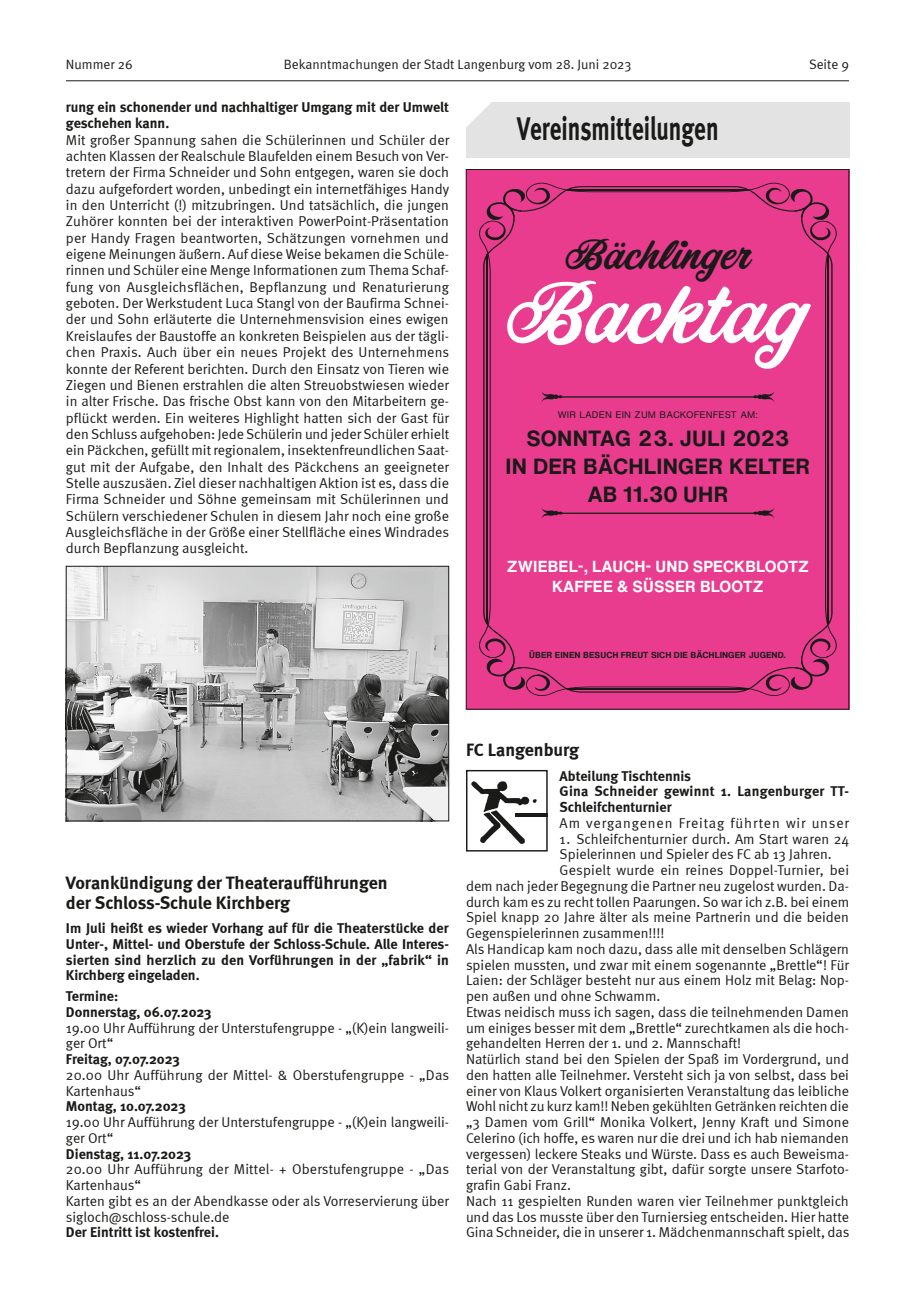
<style>
.page{position:relative;width:915px;height:1297px;background:#fff}
.page>*{position:absolute;margin:0;border:0;box-sizing:border-box;transform-origin:0 0}
.t1{font:78.6px "Corner Store JF";color:#fff}
.t2{font:38.4px "Corner Store JF";color:#1a1a18}
.t3{font:700 33px "Meta";color:#1a1a18;scale:.7 1}
.t4{font:700 21.6px/28px "Helvetica Now Text";letter-spacing:.01em;color:#1a1a18;text-align:center}
.t5{font:700 18px/19.5px "Meta";color:#1a1a18}
.t6{font:700 15.75px/20.4px "Helvetica Now Text";letter-spacing:.01em;color:#fff;text-align:center}
.t7{font:14.25px/16.4px "Meta Normal";color:#1a1a18}
.t8{font:700 14.25px/15.8px "Meta";color:#1a1a18}
.t9{font:14.25px "Meta Normal";letter-spacing:.06em;color:#1a1a18}
.t10{font:13.5px "Meta Normal";color:#1a1a18}
.t11{font:9.3px "Helvetica Now Text";letter-spacing:.01em;color:#1a1a18}
.t12{font:700 8.55px "Helvetica Now Text";letter-spacing:.01em;color:#1a1a18}
</style>
<div class="page">
<hr style="left:66px;top:80px;width:782px;height:1px;background:#1a1a18">
<img style="left:68px;top:568px;width:379px;height:251px">
<div style="left:66px;top:566px;width:383px;height:255px;border:1px solid #1a1a18"></div>
<div style="left:466px;top:102px;width:382px;height:55px;background:#e3e3e3"></div>
<svg style="left:466px;top:102px;width:25px;height:25px"></svg>
<div style="left:468px;top:171px;width:378px;height:536px;background:#e93c8f"></div>
<div style="left:479px;top:183px;width:357px;height:513px;background:#e93c8f"></div>
<svg style="left:471px;top:781px;width:65px;height:63px"></svg>
<hr style="left:514px;top:813px;width:33px;height:3px;background:#1a1a18">
<div style="left:466px;top:770px;width:81px;height:81px;border:1px solid #1a1a18"></div>
<p class="t10" style="left:66px;top:57px;width:68px">Nummer 26</p>
<p class="t10" style="left:283px;top:57px;width:349px">Bekanntmachungen der Stadt Langenburg vom 28. Juni 2023</p>
<p class="t10" style="left:808px;top:57px;width:41px">Seite 9</p>
<p class="t8" style="left:66px;top:99px;width:384px;line-height:16.4px">rung ein schonender und nachhaltiger Umgang mit der Umwelt geschehen kann.</p>
<p class="t7" style="left:66px;top:131px;width:384px;text-align:justify">Mit großer Spannung sahen die Schülerinnen und Schüler der achten Klassen der Realschule Blaufelden einem Besuch von Ver&shy;tretern der Firma Schneider und Sohn entgegen, waren sie doch dazu aufgefordert worden, unbedingt ein internetfähiges Handy in den Unterricht (!) mitzubringen. Und tatsächlich, die jungen Zuhörer konnten bei der interaktiven PowerPoint-Präsentation per Handy Fragen beantworten, Schätzungen vornehmen und eigene Meinungen äußern. Auf diese Weise bekamen die Schüle&shy;rinnen und Schüler eine Menge Informationen zum Thema Schaf&shy;fung von Ausgleichsflächen, Bepflanzung und Renaturierung geboten. Der Werkstudent Luca Stangl von der Baufirma Schnei&shy;der und Sohn erläuterte die Unternehmensvision eines ewigen Kreislaufes der Baustoffe an konkreten Beispielen aus der tägli&shy;chen Praxis. Auch über ein neues Projekt des Unternehmens konnte der Referent berichten. Durch den Einsatz von Tieren wie Ziegen und Bienen erstrahlen die alten Streuobstwiesen wieder in alter Frische. Das frische Obst kann von den Mitarbeitern ge&shy;pflückt werden. Ein weiteres Highlight hatten sich der Gast für den Schluss aufgehoben: Jede Schülerin und jeder Schüler erhielt ein Päckchen, gefüllt mit regionalem, insektenfreundlichen Saat&shy;gut mit der Aufgabe, den Inhalt des Päckchens an geeigneter Stelle auszusäen. Ziel dieser nachhaltigen Aktion ist es, dass die Firma Schneider und Söhne gemeinsam mit Schülerinnen und Schülern verschiedener Schulen in diesem Jahr noch eine große Ausgleichsfläche in der Größe einer Stellfläche eines Windrades durch Bepflanzung ausgleicht.</p>
<h3 class="t3" style="left:517px;top:109px;width:289px">Vereinsmitteilungen</h3>
<h2 class="t2" style="left:565px;top:227px;width:186px">Bächlinger</h2>
<h1 class="t1" style="left:506px;top:256px;width:300px">Backtag</h1>
<p class="t11" style="left:557px;top:408px;width:202px">WIR LADEN EIN ZUM BACKOFENFEST AM:</p>
<h3 class="t4" style="left:505px;top:425px;width:306px">SONNTAG 23. JULI 2023<br>IN DER BÄCHLINGER KELTER<br>AB 11.30 UHR</h3>
<p class="t6" style="left:506px;top:556px;width:303px">ZWIEBEL-, LAUCH- UND SPECKBLOOTZ<br>KAFFEE &amp; SÜSSER BLOOTZ</p>
<p class="t12" style="left:529px;top:649px;width:258px">ÜBER EINEN BESUCH FREUT SICH DIE BÄCHLINGER JUGEND.</p>
<p class="t5" style="left:66px;top:873px;width:323px">Vorankündigung der Theateraufführungen der Schloss-Schule Kirchberg</p>
<p class="t8" style="left:66px;top:920px;width:384px;text-align:justify">Im Juli heißt es wieder Vorhang auf für die Theaterstücke der Unter-, Mittel- und Oberstufe der Schloss-Schule. Alle Interes&shy;sierten sind herzlich zu den Vorführungen in der „fabrik“ in Kirchberg eingeladen.</p>
<p class="t8" style="left:66px;top:988px;width:147px">Termine:<br>Donnerstag, 06.07.2023</p>
<p class="t7" style="left:66px;top:1019px;width:384px;line-height:15.8px">19.00 Uhr Aufführung der Unterstufengruppe - „(K)ein langweili&shy;ger Ort“</p>
<p class="t8" style="left:66px;top:1051px;width:115px">Freitag, 07.07.2023</p>
<p class="t7" style="left:66px;top:1067px;width:384px;line-height:15.8px">20.00 Uhr Aufführung der Mittel- &amp; Oberstufengruppe - „Das<br>Kartenhaus“</p>
<p class="t8" style="left:66px;top:1098px;width:121px">Montag, 10.07.2023</p>
<p class="t7" style="left:66px;top:1114px;width:384px;line-height:15.8px">19.00 Uhr Aufführung der Unterstufengruppe - „(K)ein langweili&shy;ger Ort“</p>
<p class="t8" style="left:66px;top:1145px;width:127px">Dienstag, 11.07.2023</p>
<p class="t7" style="left:66px;top:1161px;width:384px;line-height:15.8px">20.00 Uhr Aufführung der Mittel- + Oberstufengruppe - „Das Kartenhaus“<br>Karten gibt es an der Abendkasse oder als Vorreservierung über sigloch@schloss-schule.de</p>
<p class="t8" style="left:66px;top:1224px;width:154px">Der Eintritt ist kostenfrei.</p>
<p class="t5" style="left:466px;top:740px;width:115px">FC Langenburg</p>
<p class="t8" style="left:559px;top:768px;width:291px">Abteilung Tischtennis<br>Gina Schneider gewinnt 1. Langenburger TT-<br>Schleifchenturnier</p>
<p class="t9" style="left:559px;top:815px;width:291px">Am vergangenen Freitag führten wir unser</p>
<p class="t7" style="left:559px;top:830px;width:291px">1. Schleifchenturnier durch. Am Start waren 24</p>
<p class="t7" style="left:559px;top:846px;width:273px">Spielerinnen und Spieler des FC ab 13 Jahren.</p>
<p class="t7" style="left:559px;top:862px;width:291px">Gespielt wurde ein reines Doppel-Turnier, bei</p>
<p class="t7" style="left:466px;top:877px;width:384px">dem nach jeder Begegnung die Partner neu zugelost wurden. Da-</p>
<p class="t7" style="left:466px;top:893px;width:384px">durch kam es zu recht tollen Paarungen. So war ich z.B. bei einem</p>
<p class="t7" style="left:466px;top:909px;width:384px">Spiel knapp 20 Jahre älter als meine Partnerin und die beiden</p>
<p class="t7" style="left:466px;top:925px;width:200px">Gegenspielerinnen zusammen!!!!</p>
<p class="t7" style="left:466px;top:940px;width:384px">Als Handicap kam noch dazu, dass alle mit denselben Schlägern</p>
<p class="t7" style="left:466px;top:956px;width:384px">spielen mussten, und zwar mit einem sogenannte „Brettle“! Für</p>
<p class="t7" style="left:466px;top:972px;width:384px">Laien: der Schläger besteht nur aus einem Holz mit Belag: Nop-</p>
<p class="t7" style="left:466px;top:988px;width:196px">pen außen und ohne Schwamm.</p>
<p class="t7" style="left:466px;top:1003px;width:384px">Etwas neidisch muss ich sagen, dass die teilnehmenden Damen</p>
<p class="t7" style="left:466px;top:1019px;width:384px">um einiges besser mit dem „Brettle“ zurechtkamen als die hoch-</p>
<p class="t7" style="left:466px;top:1035px;width:277px">gehandelten Herren der 1. und 2. Mannschaft!</p>
<p class="t7" style="left:466px;top:1051px;width:384px">Natürlich stand bei den Spielen der Spaß im Vordergrund, und</p>
<p class="t7" style="left:466px;top:1066px;width:384px">den hatten alle Teilnehmer. Versteht sich ja von selbst, dass bei</p>
<p class="t7" style="left:466px;top:1082px;width:384px">einer von Klaus Volkert organisierten Veranstaltung das leibliche</p>
<p class="t7" style="left:466px;top:1098px;width:384px">Wohl nicht zu kurz kam!! Neben gekühlten Getränken reichten die</p>
<p class="t7" style="left:466px;top:1114px;width:384px">„3 Damen vom Grill“ Monika Volkert, Jenny Kraft und Simone</p>
<p class="t7" style="left:466px;top:1129px;width:384px">Celerino (ich hoffe, es waren nur die drei und ich hab niemanden</p>
<p class="t7" style="left:466px;top:1145px;width:384px">vergessen) leckere Steaks und Würste. Dass es auch Beweisma-</p>
<p class="t7" style="left:466px;top:1161px;width:384px">terial von der Veranstaltung gibt, dafür sorgte unsere Starfoto-</p>
<p class="t7" style="left:466px;top:1177px;width:106px">grafin Gabi Franz.</p>
<p class="t7" style="left:466px;top:1192px;width:384px">Nach 11 gespielten Runden waren vier Teilnehmer punktgleich</p>
<p class="t7" style="left:466px;top:1208px;width:384px">und das Los musste über den Turniersieg entscheiden. Hier hatte</p>
<p class="t7" style="left:466px;top:1224px;width:385px">Gina Schneider, die in unserer 1. Mädchenmannschaft spielt, das</p>
</div>
